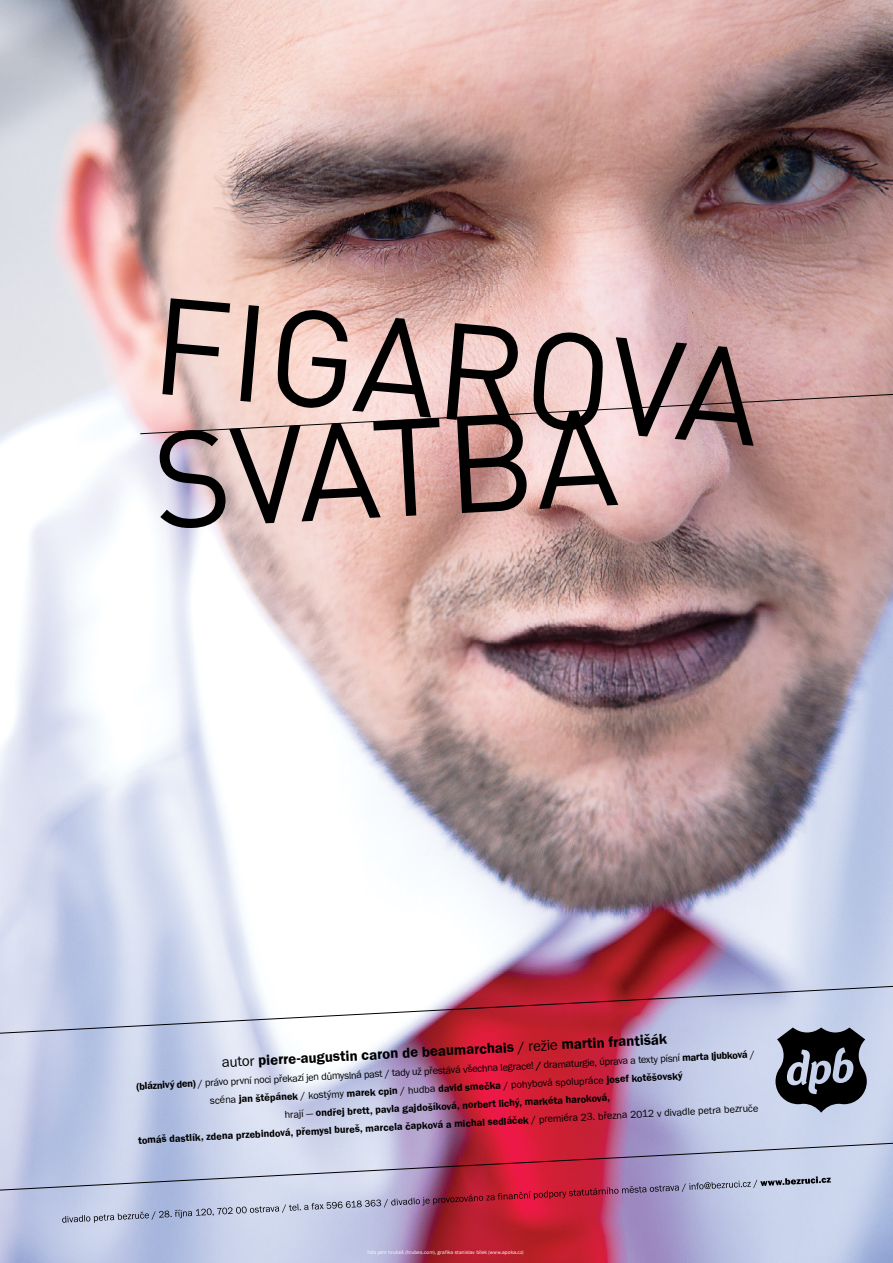
<style>
.page{position:relative;width:893px;height:1263px;background:#fff}
.page>*{position:absolute;margin:0;border:0;box-sizing:border-box;transform-origin:0 0}
.t1{font:600 15px "Franklin Got Itc TEE";color:#000}
.t2{font:600 10.5px/18px "Franklin Got Itc TEE";color:#000;text-align:center}
.t3{font:5.25px "Franklin Got Itc TEE";letter-spacing:.015em;color:#fff}
.s1{font-weight:400}
</style>
<div class="page">
<img style="left:0;top:0;width:893px;height:1263px">
<svg style="left:0;top:1139px;width:893px;height:56px;background:#bea6c2"></svg>
<svg style="left:0;top:982px;width:893px;height:56px"></svg>
<svg style="left:140px;top:390px;width:753px;height:44px;background:#cea3a0"></svg>
<svg style="left:62px;top:1176px;width:769px;height:47px;background:#b694b1"></svg>
<svg style="left:775px;top:1027px;width:92px;height:85px;background:#4c5059"></svg>
<svg style="left:159px;top:411px;width:459px;height:118px;background:#a98e8c"></svg>
<svg style="left:162px;top:298px;width:592px;height:148px;background:#b39795"></svg>
<h1 class="t1" style="left:221px;top:1054px;width:447px;rotate:-3deg"><span class="s1">autor</span> pierre-augustin caron de beaumarchais <span class="s1">/ režie</span> martin františák</h1>
<p class="t2" style="left:135px;top:1077px;width:623px;rotate:-3deg">(bláznivý den) <span class="s1">/ právo první noci překazí jen důmyslná past / tady už přestává všechna legrace!</span> / <span class="s1">dramaturgie, úprava a texty písní</span> marta ljubková <span class="s1">/ scéna</span> jan štěpánek <span class="s1">/ kostýmy</span> marek cpin <span class="s1">/ hudba</span> david smečka <span class="s1">/ pohybová spolupráce</span> josef kotěšovský<br><span class="s1">hrají —</span> ondřej brett, pavla gajdošíková, norbert lichý, markéta haroková,<br>tomáš dastlík, zdena przebindová, přemysl bureš, marcela čapková a michal sedláček <span class="s1">/ premiéra 23. března 2012 v divadle petra bezruče</span></p>
<p class="t3" style="left:368px;top:1249px;width:158px">foto petr hrubeš (hrubes.com), grafika stanislav bílek (www.apoka.cz)</p>
</div>
